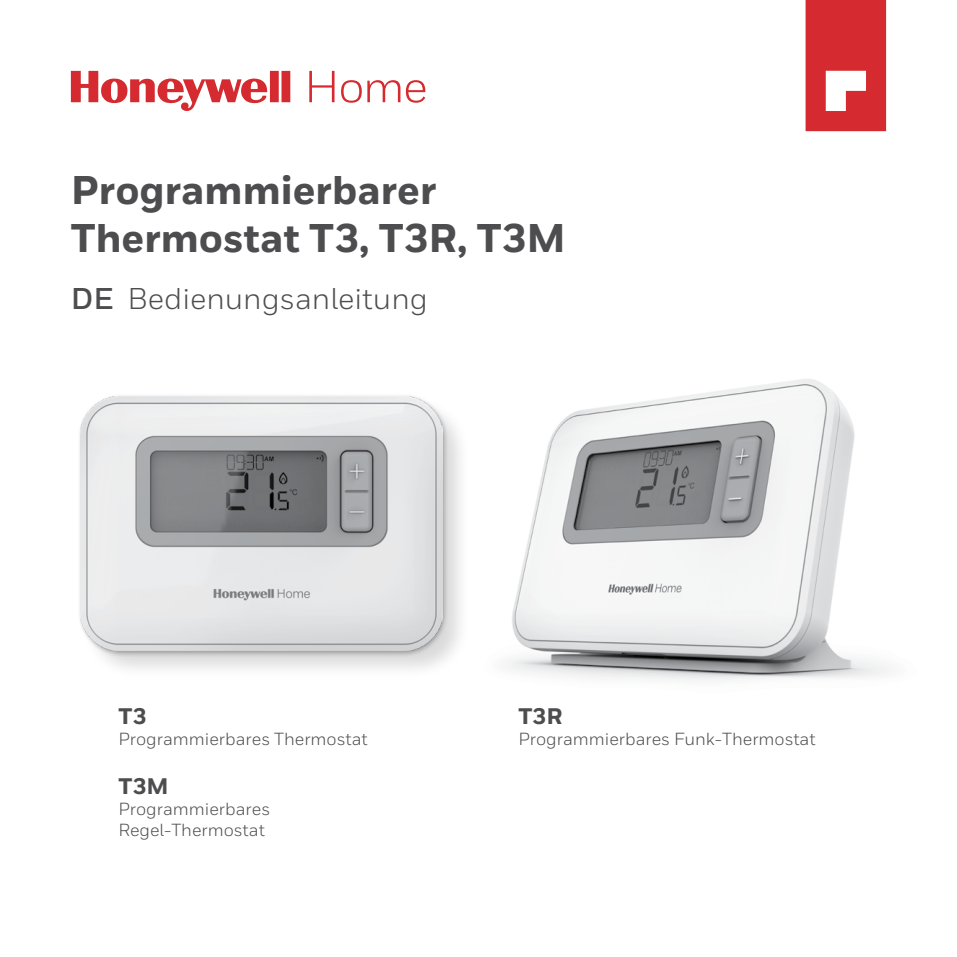
<style>
.page{position:relative;width:957px;height:957px;background:#fff}
.page>*{position:absolute;margin:0;border:0;box-sizing:border-box;transform-origin:0 0}
.t1{font:800 40px/48px "Honeywell Sans";color:#4d4d4f}
.t2{font:30px "Honeywell Sans";color:#4d4d4f}
.t3{font:800 22.5px "Honeywell Sans";color:#4d4d4f}
.t4{font:17.5px/21px "Honeywell Sans";color:#4d4d4f}
.s1{font-weight:700}
</style>
<div class="page">
<img style="left:505px;top:379px;width:386px;height:302px">
<svg style="left:71px;top:71px;width:219px;height:40px"></svg>
<svg style="left:309px;top:71px;width:116px;height:32px"></svg>
<div style="left:81px;top:396px;width:391px;height:284px;background:#000;opacity:.15"></div>
<div style="left:78px;top:393px;width:371px;height:264px;background:#000;opacity:.3"></div>
<img style="left:80px;top:396px;width:362px;height:254px">
<svg style="left:805px;top:0;width:81px;height:131px;background:#da4348"></svg>
<h1 class="t1" style="left:71px;top:167px;width:496px">Programmierbarer<br>Thermostat T3, T3R, T3M</h1>
<h2 class="t2" style="left:71px;top:281px;width:358px"><span class="s1">DE</span> Bedienungsanleitung</h2>
<p class="t3" style="left:118px;top:702px;width:30px">T3</p>
<p class="t4" style="left:118px;top:728px;width:251px">Programmierbares Thermostat</p>
<p class="t3" style="left:118px;top:772px;width:52px">T3M</p>
<p class="t4" style="left:118px;top:798px;width:153px">Programmierbares<br>Regel-Thermostat</p>
<p class="t3" style="left:518px;top:702px;width:46px">T3R</p>
<p class="t4" style="left:518px;top:728px;width:299px">Programmierbares Funk-Thermostat</p>
</div>
